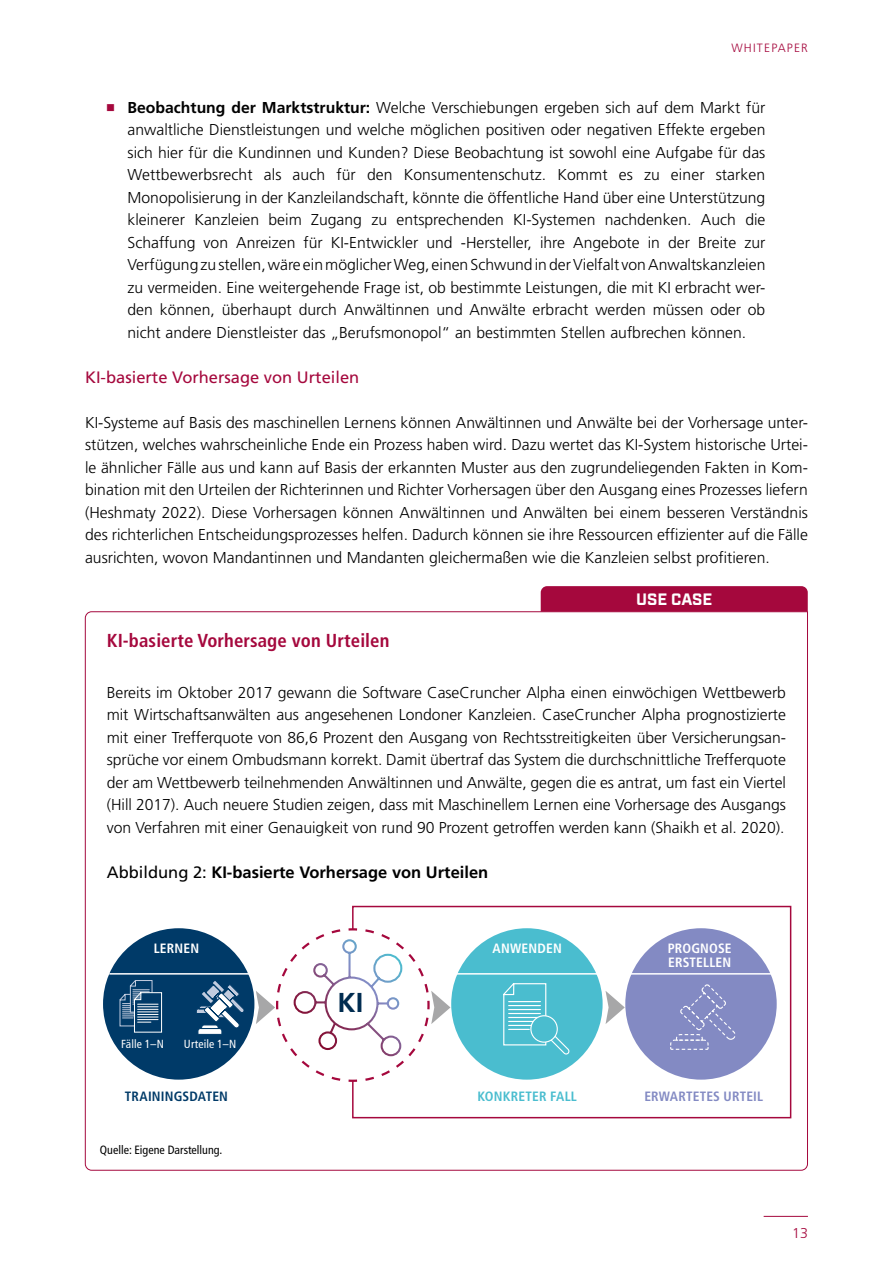
<style>
.page{position:relative;width:893px;height:1263px;background:#fff}
.page>*{position:absolute;margin:0;border:0;box-sizing:border-box;transform-origin:0 0}
.t1{font:700 27.3px "Frutiger LT Pro";color:#002c50}
.t2{font:700 condensed 18.75px "Frutiger LT Pro";letter-spacing:.005em;color:#a5083d}
.t3{font:700 16.5px "Frutiger LT Pro";color:#000}
.t4{font:16.5px "Frutiger LT Pro";color:#a5083d}
.t5{font:700 16.5px "Industry";color:#fff}
.t6{font:300 15.75px/22.5px "Frutiger LT Pro";color:#000;text-align:justify}
.t7{font:300 14.25px "Frutiger LT Pro";color:#a5083d}
.t8{font:700 condensed 13.5px/13.5px "Frutiger LT Pro";letter-spacing:.015em;color:#fff}
.t9{font:700 condensed 13.5px "Frutiger LT Pro";letter-spacing:.01em;color:#838ac3}
.t10{font:700 condensed 13.5px "Frutiger LT Pro";letter-spacing:.015em;color:#003a68}
.t11{font:700 condensed 13.5px "Frutiger LT Pro";letter-spacing:.015em;color:#4abdcf}
.t12{font:condensed 12px "Frutiger LT Pro";color:#000}
.t13{font:300 12px "Frutiger LT Pro";letter-spacing:.1em;color:#a5083d}
.t14{font:condensed 11.7px "Frutiger LT Pro";letter-spacing:.015em;color:#fff}
.s1{font-weight:700}
.s2{font-weight:400}
</style>
<div class="page">
<hr style="left:764px;top:1216px;width:44px;height:1px;background:#a5083d">
<svg style="left:85px;top:611px;width:723px;height:560px"></svg>
<svg style="left:541px;top:586px;width:267px;height:26px;background:#a60a3f"></svg>
<div style="left:352px;top:906px;width:439px;height:212px;border:2px solid #a5083d"></div>
<div style="left:103px;top:928px;width:151px;height:152px;background:#003a68;border-radius:50%"></div>
<div style="left:451px;top:928px;width:152px;height:152px;background:#4abdcf;border-radius:50%"></div>
<div style="left:625px;top:928px;width:152px;height:152px;background:#838ac3;border-radius:50%"></div>
<svg style="left:196px;top:981px;width:48px;height:54px"></svg>
<svg style="left:670px;top:984px;width:66px;height:66px"></svg>
<svg style="left:119px;top:980px;width:43px;height:53px"></svg>
<hr style="left:109px;top:973px;width:662px;height:1px;background:#fff">
<svg style="left:256px;top:927px;width:194px;height:156px"></svg>
<svg style="left:605px;top:991px;width:20px;height:33px"></svg>
<svg style="left:503px;top:983px;width:67px;height:72px"></svg>
<div style="left:531px;top:1016px;width:26px;height:26px;background:#4abdcf;border-radius:50%"></div>
<div style="left:530px;top:1015px;width:28px;height:28px;border:1px solid #fff;border-radius:50%"></div>
<p class="t13" style="left:731px;top:40px;width:78px">WHITEPAPER</p>
<p class="t6" style="left:128px;top:96px;width:639px"><span class="s1">Beobachtung der Marktstruktur:</span> Welche Verschiebungen ergeben sich auf dem Markt für anwaltliche Dienstleistungen und welche möglichen positiven oder negativen Effekte ergeben sich hier für die Kundinnen und Kunden? Diese Beobachtung ist sowohl eine Aufgabe für das Wettbewerbsrecht als auch für den Konsumentenschutz. Kommt es zu einer starken Monopolisierung in der Kanzleilandschaft, könnte die öffentliche Hand über eine Unterstützung kleinerer Kanzleien beim Zugang zu entsprechenden KI-Systemen nachdenken. Auch die Schaffung von Anreizen für KI-Entwickler und -Hersteller, ihre Angebote in der Breite zur Verfügung zu stellen, wäre ein möglicher Weg, einen Schwund in der Vielfalt von Anwaltskanzleien zu vermeiden. Eine weitergehende Frage ist, ob bestimmte Leistungen, die mit KI erbracht wer&shy;den können, überhaupt durch Anwältinnen und Anwälte erbracht werden müssen oder ob nicht andere Dienstleister das „Berufsmonopol“ an bestimmten Stellen aufbrechen können.</p>
<p class="t4" style="left:85px;top:367px;width:276px">KI-basierte Vorhersage von Urteilen</p>
<p class="t6" style="left:85px;top:411px;width:724px">KI-Systeme auf Basis des maschinellen Lernens können Anwältinnen und Anwälte bei der Vorhersage unter&shy;stützen, welches wahrscheinliche Ende ein Prozess haben wird. Dazu wertet das KI-System historische Urtei&shy;le ähnlicher Fälle aus und kann auf Basis der erkannten Muster aus den zugrundeliegenden Fakten in Kom&shy;bination mit den Urteilen der Richterinnen und Richter Vorhersagen über den Ausgang eines Prozesses liefern (Heshmaty 2022). Diese Vorhersagen können Anwältinnen und Anwälten bei einem besseren Verständnis des richterlichen Entscheidungsprozesses helfen. Dadurch können sie ihre Ressourcen effizienter auf die Fälle ausrichten, wovon Mandantinnen und Mandanten gleichermaßen wie die Kanzleien selbst profitieren.</p>
<p class="t5" style="left:636px;top:589px;width:78px">USE CASE</p>
<p class="t2" style="left:107px;top:630px;width:284px">KI-basierte Vorhersage von Urteilen</p>
<p class="t6" style="left:107px;top:681px;width:681px">Bereits im Oktober 2017 gewann die Software CaseCruncher Alpha einen einwöchigen Wettbewerb mit Wirtschaftsanwälten aus angesehenen Londoner Kanzleien. CaseCruncher Alpha prognostizierte mit einer Trefferquote von 86,6 Prozent den Ausgang von Rechtsstreitigkeiten über Versicherungsan&shy;sprüche vor einem Ombudsmann korrekt. Damit übertraf das System die durchschnittliche Trefferquote der am Wettbewerb teilnehmenden Anwältinnen und Anwälte, gegen die es antrat, um fast ein Viertel (Hill 2017). Auch neuere Studien zeigen, dass mit Maschinellem Lernen eine Vorhersage des Ausgangs von Verfahren mit einer Genauigkeit von rund 90 Prozent getroffen werden kann (Shaikh et al. 2020).</p>
<p class="t3" style="left:107px;top:862px;width:383px"><span class="s2">Abbildung 2:</span> KI-basierte Vorhersage von Urteilen</p>
<p class="t8" style="left:154px;top:942px;width:47px">LERNEN</p>
<p class="t8" style="left:493px;top:942px;width:71px">ANWENDEN</p>
<p class="t14" style="left:121px;top:1037px;width:45px">Fälle 1–N</p>
<p class="t14" style="left:184px;top:1037px;width:54px">Urteile 1–N</p>
<h1 class="t1" style="left:338px;top:986px;width:27px">KI</h1>
<p class="t8" style="left:668px;top:942px;width:65px">PROGNOSE<br>ERSTELLEN</p>
<p class="t10" style="left:125px;top:1088px;width:105px">TRAININGSDATEN</p>
<p class="t11" style="left:477px;top:1088px;width:101px">KONKRETER FALL</p>
<p class="t9" style="left:644px;top:1088px;width:120px">ERWARTETES URTEIL</p>
<p class="t12" style="left:100px;top:1143px;width:124px">Quelle: Eigene Darstellung.</p>
<p class="t7" style="left:792px;top:1225px;width:17px">13</p>
</div>
